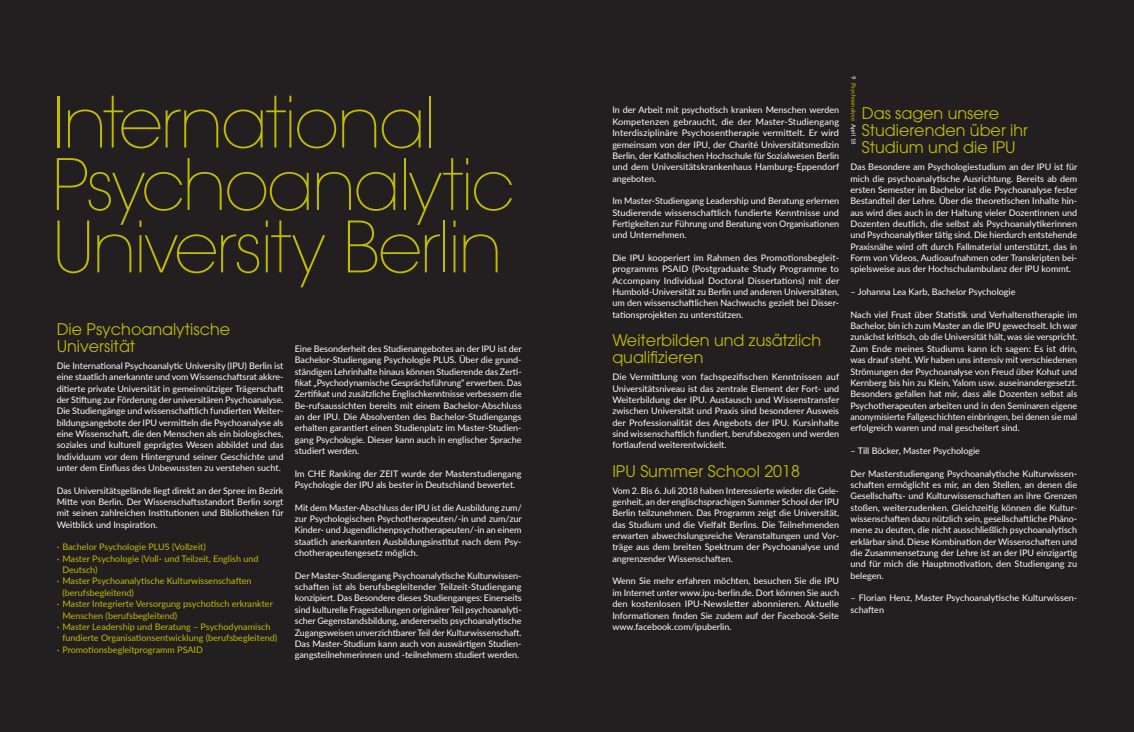
<style>
.page{position:relative;width:1134px;height:732px;background:#fff}
.page>*{position:absolute;margin:0;border:0;box-sizing:border-box;transform-origin:0 0}
.t1{font:200 70px/62.4px "Avant Garde";letter-spacing:-.035em;color:#c0bc00}
.t2{font:16px/17px "Avant Garde";color:#c0bc00}
.t3{font:9px/11.3px "Lato";color:#fff;text-align:justify}
.t4{font:9px/11.3px "Lato";color:#c0bc00}
.t5{font:6px "Lato";color:#c0bc00}
.s1{font-weight:300;font-size:5px}
.s2{color:#fff}
</style>
<div class="page">
<div style="left:0;top:0;width:567px;height:731px;background:#231f20"></div>
<div style="left:567px;top:0;width:567px;height:731px;background:#231f20"></div>
<h1 class="t1" style="left:52px;top:93px;width:464px">International<br>Psychoanalytic<br>University Berlin</h1>
<h2 class="t2" style="left:57px;top:320px;width:175px">Die Psychoanalytische<br>Universität</h2>
<p class="t3" style="left:57px;top:359px;width:228px">Die International Psychoanalytic University (IPU) Berlin ist eine staatlich anerkannte und vom Wissenschaftsrat akkre&shy;ditierte private Universität in gemeinnütziger Trägerschaft der Stiftung zur Förderung der universitären Psychoanalyse.<br>Die Studiengänge und wissenschaftlich fundierten Weiter&shy;bildungsangebote der IPU vermitteln die Psychoanalyse als eine Wissenschaft, die den Menschen als ein biologisches, soziales und kulturell geprägtes Wesen abbildet und das Individuum vor dem Hintergrund seiner Geschichte und unter dem Einfluss des Unbewussten zu verstehen sucht.</p>
<p class="t3" style="left:57px;top:484px;width:228px">Das Universitätsgelände liegt direkt an der Spree im Bezirk Mitte von Berlin. Der Wissenschaftsstandort Berlin sorgt mit seinen zahlreichen Institutionen und Bibliotheken für Weitblick und Inspiration.</p>
<p class="t4" style="left:57px;top:541px;width:151px"><span class="s1">•</span> Bachelor Psychologie PLUS (Vollzeit)</p>
<p class="t4" style="left:62px;top:552px;width:198px;text-indent:-6px"><span class="s1">•</span> Master Psychologie (Voll- und Teilzeit, English und<br>Deutsch)</p>
<p class="t4" style="left:62px;top:575px;width:191px;text-indent:-6px"><span class="s1">•</span> Master Psychoanalytische Kulturwissenschaften (berufsbegleitend)</p>
<p class="t4" style="left:62px;top:597px;width:212px;text-indent:-6px"><span class="s1">•</span> Master Integrierte Versorgung psychotisch erkrankter<br>Menschen (berufsbegleitend)</p>
<p class="t4" style="left:62px;top:620px;width:216px;text-indent:-6px"><span class="s1">•</span> Master Leadership und Beratung – Psychodynamisch fundierte Organisationsentwicklung (berufsbegleitend)</p>
<p class="t4" style="left:57px;top:643px;width:148px"><span class="s1">•</span> Promotionsbegleitprogramm PSAID</p>
<p class="t3" style="left:295px;top:342px;width:228px">Eine Besonderheit des Studienangebotes an der IPU ist der Bachelor-Studiengang Psychologie PLUS. Über die grund&shy;ständigen Lehrinhalte hinaus können Studierende das Zerti&shy;fikat „Psychodynamische Gesprächsführung“ erwerben. Das Zertifikat und zusätzliche Englischkenntnisse verbessern die Be-rufsaussichten bereits mit einem Bachelor-Abschluss an der IPU. Die Absolventen des Bachelor-Studiengangs erhalten garantiert einen Studienplatz im Master-Studien&shy;gang Psychologie. Dieser kann auch in englischer Sprache studiert werden.</p>
<p class="t3" style="left:295px;top:467px;width:228px">Im CHE Ranking der ZEIT wurde der Masterstudiengang<br>Psychologie der IPU als bester in Deutschland bewertet.</p>
<p class="t3" style="left:295px;top:501px;width:228px">Mit dem Master-Abschluss der IPU ist die Ausbildung zum/ zur Psychologischen Psychotherapeuten/-in und zum/zur Kinder- und Jugendlichenpsychotherapeuten/-in an einem staatlich anerkannten Ausbildungsinstitut nach dem Psy&shy;chotherapeutengesetz möglich.</p>
<p class="t3" style="left:295px;top:569px;width:228px">Der Master-Studiengang Psychoanalytische Kulturwissen&shy;schaften ist als berufsbegleitender Teilzeit-Studiengang konzipiert. Das Besondere dieses Studienganges: Einerseits sind kulturelle Fragestellungen originärer Teil psychoanalyti&shy;scher Gegenstandsbildung, andererseits psychoanalytische Zugangsweisen unverzichtbarer Teil der Kulturwissenschaft.<br>Das Master-Studium kann auch von auswärtigen Studien&shy;gangsteilnehmerinnen und -teilnehmern studiert werden.</p>
<p class="t3" style="left:612px;top:104px;width:228px">In der Arbeit mit psychotisch kranken Menschen werden Kompetenzen gebraucht, die der Master-Studiengang Interdisziplinäre Psychosentherapie vermittelt. Er wird gemeinsam von der IPU, der Charité Universitätsmedizin Berlin, der Katholischen Hochschule für Sozialwesen Berlin und dem Universitätskrankenhaus Hamburg-Eppendorf angeboten.</p>
<p class="t3" style="left:612px;top:195px;width:228px">Im Master-Studiengang Leadership und Beratung erlernen Studierende wissenschaftlich fundierte Kenntnisse und Fertigkeiten zur Führung und Beratung von Organisationen und Unternehmen.</p>
<p class="t3" style="left:612px;top:251px;width:228px">Die IPU kooperiert im Rahmen des Promotionsbegleit&shy;programms PSAID (Postgraduate Study Programme to Accompany Individual Doctoral Dissertations) mit der Humbold-Universität zu Berlin und anderen Universitäten, um den wissenschaftlichen Nachwuchs gezielt bei Disser&shy;tationsprojekten zu unterstützen.</p>
<h2 class="t2" style="left:612px;top:331px;width:210px">Weiterbilden und zusätzlich qualifizieren</h2>
<p class="t3" style="left:612px;top:371px;width:229px">Die Vermittlung von fachspezifischen Kenntnissen auf Universitätsniveau ist das zentrale Element der Fort- und Weiterbildung der IPU. Austausch und Wissenstransfer zwischen Universität und Praxis sind besonderer Ausweis der Professionalität des Angebots der IPU. Kursinhalte sind wissenschaftlich fundiert, berufsbezogen und werden fortlaufend weiterentwickelt.</p>
<h2 class="t2" style="left:612px;top:462px;width:189px">IPU Summer School 2018</h2>
<p class="t3" style="left:612px;top:484px;width:228px">Vom 2. Bis 6. Juli 2018 haben Interessierte wieder die Gele&shy;genheit, an der englischsprachigen Summer School der IPU Berlin teilzunehmen. Das Programm zeigt die Universität, das Studium und die Vielfalt Berlins. Die Teilnehmenden erwarten abwechslungsreiche Veranstaltungen und Vor&shy;träge aus dem breiten Spektrum der Psychoanalyse und angrenzender Wissenschaften.</p>
<p class="t3" style="left:612px;top:575px;width:228px">Wenn Sie mehr erfahren möchten, besuchen Sie die IPU im Internet unter www.ipu-berlin.de. Dort können Sie auch den kostenlosen IPU-Newsletter abonnieren. Aktuelle Informationen finden Sie zudem auf der Facebook-Seite www.facebook.com/ipuberlin.</p>
<p class="t5" style="left:858px;top:76px;width:70px;rotate:90deg"><span class="s2">9</span> Psychoanalyse <span class="s2">April 18</span></p>
<h2 class="t2" style="left:862px;top:105px;width:168px">Das sagen unsere<br>Studierenden über ihr<br>Studium und die IPU</h2>
<p class="t3" style="left:850px;top:161px;width:228px">Das Besondere am Psychologiestudium an der IPU ist für mich die psychoanalytische Ausrichtung. Bereits ab dem ersten Semester im Bachelor ist die Psychoanalyse fester Bestandteil der Lehre. Über die theoretischen Inhalte hin&shy;aus wird dies auch in der Haltung vieler Dozentinnen und Dozenten deutlich, die selbst als Psychoanalytikerinnen und Psychoanalytiker tätig sind. Die hierdurch entstehende Praxisnähe wird oft durch Fallmaterial unterstützt, das in Form von Videos, Audioaufnahmen oder Transkripten bei&shy;spielsweise aus der Hochschulambulanz der IPU kommt.</p>
<p class="t3" style="left:850px;top:286px;width:166px">– Johanna Lea Karb, Bachelor Psychologie</p>
<p class="t3" style="left:850px;top:308px;width:228px">Nach viel Frust über Statistik und Verhaltenstherapie im Bachelor, bin ich zum Master an die IPU gewechselt. Ich war zunächst kritisch, ob die Universität hält, was sie verspricht.<br>Zum Ende meines Studiums kann ich sagen: Es ist drin, was drauf steht. Wir haben uns intensiv mit verschiedenen Strömungen der Psychoanalyse von Freud über Kohut und Kernberg bis hin zu Klein, Yalom usw. auseinandergesetzt.<br>Besonders gefallen hat mir, dass alle Dozenten selbst als Psychotherapeuten arbeiten und in den Seminaren eigene anonymisierte Fallgeschichten einbringen, bei denen sie mal erfolgreich waren und mal gescheitert sind.</p>
<p class="t3" style="left:850px;top:444px;width:131px">– Till Böcker, Master Psychologie</p>
<p class="t3" style="left:850px;top:467px;width:228px">Der Masterstudiengang Psychoanalytische Kulturwissen&shy;schaften ermöglicht es mir, an den Stellen, an denen die Gesellschafts- und Kulturwissenschaften an ihre Grenzen stoßen, weiterzudenken. Gleichzeitig können die Kultur&shy;wissenschaften dazu nützlich sein, gesellschaftliche Phäno&shy;mene zu deuten, die nicht ausschließlich psychoanalytisch erklärbar sind. Diese Kombination der Wissenschaften und die Zusammensetzung der Lehre ist an der IPU einzigartig und für mich die Hauptmotivation, den Studiengang zu belegen.</p>
<p class="t3" style="left:850px;top:592px;width:228px">– Florian Henz, Master Psychoanalytische Kulturwissen&shy;schaften</p>
</div>
